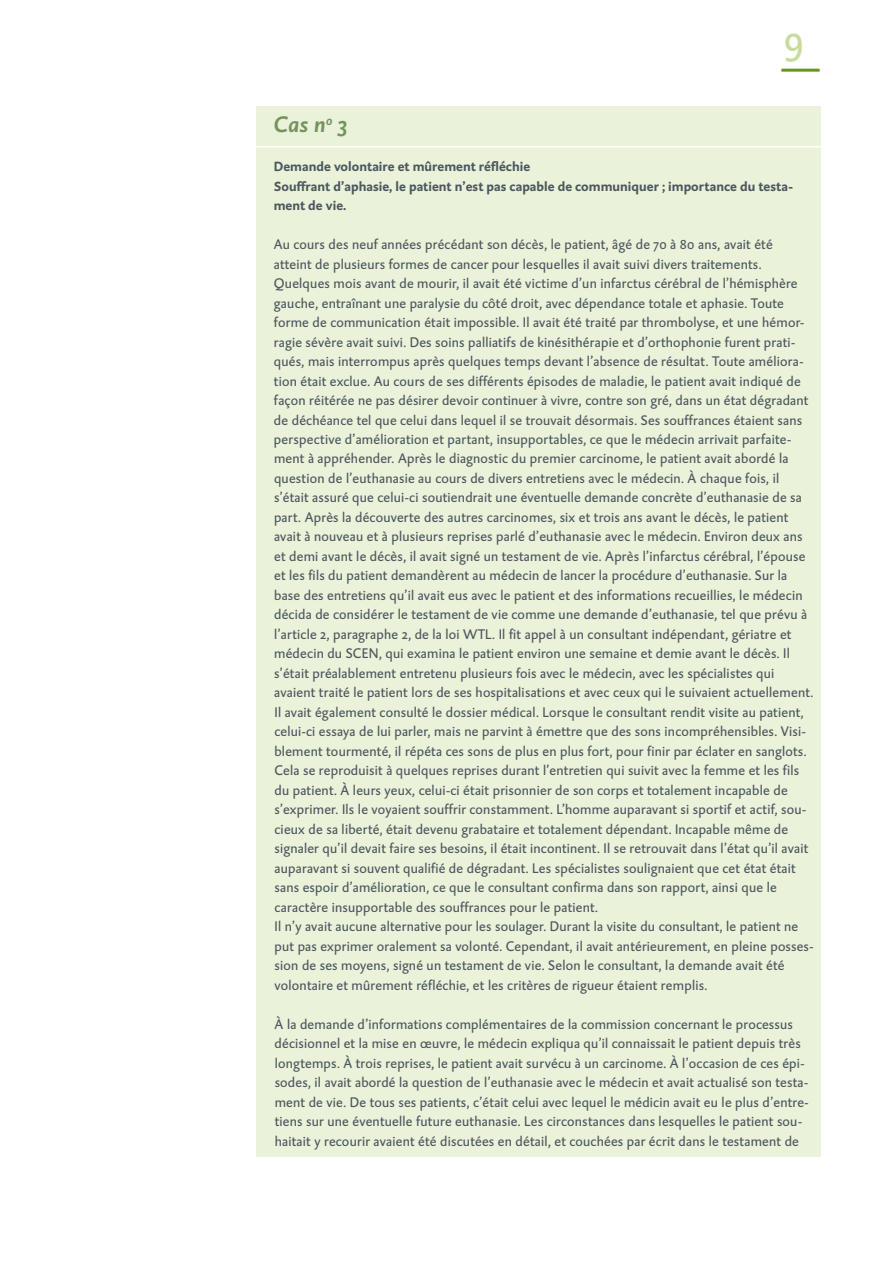
<style>
.page{position:relative;width:893px;height:1263px;background:#fff}
.page>*{position:absolute;margin:0;border:0;box-sizing:border-box;transform-origin:0 0}
.t1{font:42px "DTL Caspari ST";color:#c8dc99}
.t2{font:italic 700 22.5px "DTL Caspari ST";color:#76925e}
.t3{font:14.25px/19.5px "DTL Caspari ST";letter-spacing:.015em;color:#4c575f}
.t4{font:700 13.5px/19.5px "DTL Caspari ST";color:#4c575f}
</style>
<div class="page">
<hr style="left:781px;top:69px;width:39px;height:3px;background:#65971c">
<div style="left:257px;top:106px;width:564px;height:1051px;background:#eaf2d9"></div>
<hr style="left:249px;top:146px;width:579px;height:1px;background:#fff">
<h1 class="t1" style="left:783px;top:14px;width:22px">9</h1>
<h2 class="t2" style="left:274px;top:110px;width:75px">Cas n<sup>o</sup> 3</h2>
<p class="t4" style="left:274px;top:156px;width:521px">Demande volontaire et mûrement réfléchie<br>Souffrant d’aphasie, le patient n’est pas capable de communiquer ; importance du testa&shy;ment de vie.</p>
<p class="t3" style="left:274px;top:234px;width:541px">Au cours des neuf années précédant son décès, le patient, âgé de 70 à 80 ans, avait été atteint de plusieurs formes de cancer pour lesquelles il avait suivi divers traitements.<br>Quelques mois avant de mourir, il avait été victime d’un infarctus cérébral de l’hémisphère gauche, entraînant une paralysie du côté droit, avec dépendance totale et aphasie. Toute forme de communication était impossible. Il avait été traité par thrombolyse, et une hémor&shy;ragie sévère avait suivi. Des soins palliatifs de kinésithérapie et d’orthophonie furent prati&shy;qués, mais interrompus après quelques temps devant l’absence de résultat. Toute améliora&shy;tion était exclue. Au cours de ses différents épisodes de maladie, le patient avait indiqué de façon réitérée ne pas désirer devoir continuer à vivre, contre son gré, dans un état dégradant de déchéance tel que celui dans lequel il se trouvait désormais. Ses souffrances étaient sans perspective d’amélioration et partant, insupportables, ce que le médecin arrivait parfaite&shy;ment à appréhender. Après le diagnostic du premier carcinome, le patient avait abordé la question de l’euthanasie au cours de divers entretiens avec le médecin. À chaque fois, il s’était assuré que celui-ci soutiendrait une éventuelle demande concrète d’euthanasie de sa part. Après la découverte des autres carcinomes, six et trois ans avant le décès, le patient avait à nouveau et à plusieurs reprises parlé d’euthanasie avec le médecin. Environ deux ans et demi avant le décès, il avait signé un testament de vie. Après l’infarctus cérébral, l’épouse et les fils du patient demandèrent au médecin de lancer la procédure d’euthanasie. Sur la base des entretiens qu’il avait eus avec le patient et des informations recueillies, le médecin décida de considérer le testament de vie comme une demande d’euthanasie, tel que prévu à l’article 2, paragraphe 2, de la loi WTL. Il fit appel à un consultant indépendant, gériatre et médecin du SCEN, qui examina le patient environ une semaine et demie avant le décès. Il s’était préalablement entretenu plusieurs fois avec le médecin, avec les spécialistes qui avaient traité le patient lors de ses hospitalisations et avec ceux qui le suivaient actuellement.<br>Il avait également consulté le dossier médical. Lorsque le consultant rendit visite au patient, celui-ci essaya de lui parler, mais ne parvint à émettre que des sons incompréhensibles. Visi&shy;blement tourmenté, il répéta ces sons de plus en plus fort, pour finir par éclater en sanglots.<br>Cela se reproduisit à quelques reprises durant l’entretien qui suivit avec la femme et les fils du patient. À leurs yeux, celui-ci était prisonnier de son corps et totalement incapable de s’exprimer. Ils le voyaient souffrir constamment. L’homme auparavant si sportif et actif, sou&shy;cieux de sa liberté, était devenu grabataire et totalement dépendant. Incapable même de signaler qu’il devait faire ses besoins, il était incontinent. Il se retrouvait dans l’état qu’il avait auparavant si souvent qualifié de dégradant. Les spécialistes soulignaient que cet état était sans espoir d’amélioration, ce que le consultant confirma dans son rapport, ainsi que le caractère insupportable des souffrances pour le patient.<br>Il n’y avait aucune alternative pour les soulager. Durant la visite du consultant, le patient ne put pas exprimer oralement sa volonté. Cependant, il avait antérieurement, en pleine posses&shy;sion de ses moyens, signé un testament de vie. Selon le consultant, la demande avait été volontaire et mûrement réfléchie, et les critères de rigueur étaient remplis.</p>
<p class="t3" style="left:275px;top:1014px;width:536px">À la demande d’informations complémentaires de la commission concernant le processus décisionnel et la mise en œuvre, le médecin expliqua qu’il connaissait le patient depuis très longtemps. À trois reprises, le patient avait survécu à un carcinome. À l’occasion de ces épi&shy;sodes, il avait abordé la question de l’euthanasie avec le médecin et avait actualisé son testa&shy;ment de vie. De tous ses patients, c’était celui avec lequel le médicin avait eu le plus d’entre&shy;tiens sur une éventuelle future euthanasie. Les circonstances dans lesquelles le patient sou&shy;haitait y recourir avaient été discutées en détail, et couchées par écrit dans le testament de</p>
</div>
